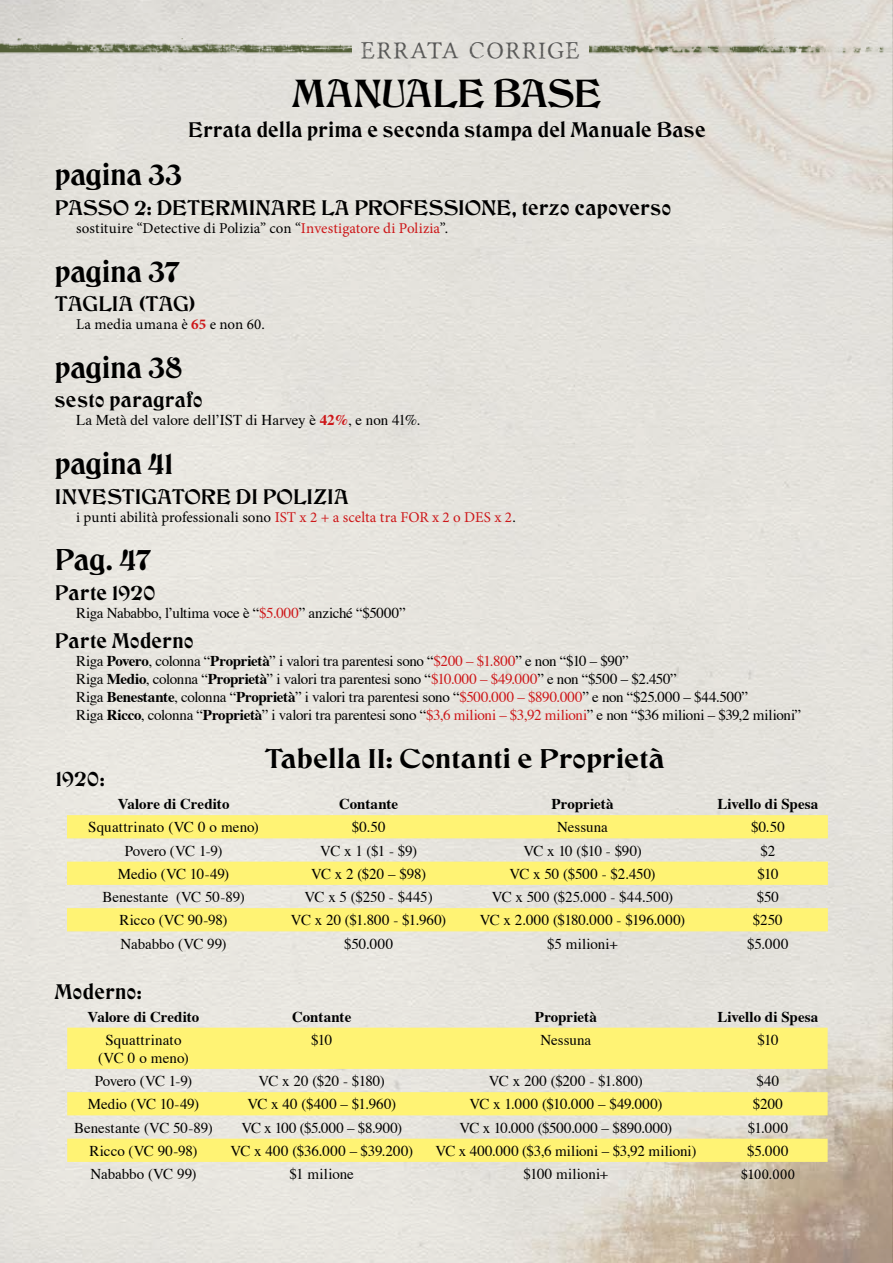
<style>
.page{position:relative;width:893px;height:1263px;background:#fff}
.page>*{position:absolute;margin:0;border:0;box-sizing:border-box;transform-origin:0 0}
.t1{font:39px "Cristoforo Cthulhu Regular";letter-spacing:-.015em;color:#000}
.t2{font:30px "Cristoforo Cthulhu Regular";letter-spacing:-.015em;color:#000}
.t3{font:27px "Cristoforo Cthulhu Regular";letter-spacing:.005em;color:#000;scale:1.11 1}
.t4{font:21px "Cristoforo Cthulhu Regular";letter-spacing:.01em;color:#000}
.t5{font:18px "Portmanteau";letter-spacing:.005em;color:#575756}
.t6{font:15px/18px "Times";letter-spacing:-.005em;color:#000}
.t7{font:15px "Minion Pro";letter-spacing:.005em;color:#000}
.t8{font:700 15px "Times";color:#000}
.t9{font:15px "Times";letter-spacing:.02em;color:#000}
.t10{font:15px "Times";letter-spacing:.025em;color:#000}
.t11{font:15px "Times";letter-spacing:.015em;color:#000}
.s1{color:#cd1719}
.s2{font-weight:700;color:#cd1719}
.s3{font-weight:700}
</style>
<div class="page">
<img style="left:0;top:0;width:893px;height:1263px">
<img style="left:590px;top:39px;width:301px;height:20px">
<img style="left:0;top:39px;width:352px;height:20px">
<svg style="left:67px;top:815px;width:761px;height:116px;fill:#fff374"></svg>
<svg style="left:67px;top:1028px;width:761px;height:134px;fill:#fff374"></svg>
<p class="t5" style="left:360px;top:38px;width:221px">ERRATA CORRIGE</p>
<h1 class="t1" style="left:292px;top:63px;width:310px">MANUALE BASE</h1>
<h3 class="t4" style="left:188px;top:113px;width:519px">Errata della prima e seconda stampa del Manuale Base</h3>
<h2 class="t2" style="left:55px;top:152px;width:129px">pagina 33</h2>
<h3 class="t4" style="left:55px;top:191px;width:618px">PASSO 2: DETERMINARE LA PROFESSIONE, terzo capoverso</h3>
<p class="t7" style="left:76px;top:218px;width:374px">sostituire “Detective di Polizia” con “<span class="s1">Investigatore di Polizia</span>”.</p>
<h2 class="t2" style="left:55px;top:248px;width:127px">pagina 37</h2>
<h3 class="t4" style="left:55px;top:288px;width:143px">TAGLIA (TAG)</h3>
<p class="t7" style="left:76px;top:314px;width:190px">La media umana è <span class="s2">65</span> e non 60.</p>
<h2 class="t2" style="left:55px;top:344px;width:130px">pagina 38</h2>
<h3 class="t4" style="left:55px;top:384px;width:149px">sesto paragrafo</h3>
<p class="t6" style="left:76px;top:410px;width:346px">La Metà del valore dell’IST di Harvey è <span class="s2">42%</span>, e non 41%.</p>
<h2 class="t2" style="left:55px;top:441px;width:120px">pagina 41</h2>
<h3 class="t4" style="left:55px;top:480px;width:295px">INVESTIGATORE DI POLIZIA</h3>
<p class="t7" style="left:76px;top:507px;width:441px">i punti abilità professionali sono <span class="s1">IST x 2 + a scelta tra FOR x 2 o DES x 2</span>.</p>
<h2 class="t2" style="left:55px;top:537px;width:98px">Pag. 47</h2>
<h3 class="t4" style="left:55px;top:576px;width:102px">Parte 1920</h3>
<p class="t6" style="left:76px;top:603px;width:331px">Riga Nababbo, l’ultima voce è “<span class="s1">$5.000</span>” anziché “$5000”</p>
<h3 class="t4" style="left:55px;top:624px;width:140px">Parte Moderno</h3>
<p class="t6" style="left:76px;top:650px;width:727px">Riga <span class="s3">Povero</span>, colonna “<span class="s3">Proprietà</span>” i valori tra parentesi sono “<span class="s1">$200 – $1.800</span>” e non “$10 – $90”<br>Riga <span class="s3">Medio</span>, colonna “<span class="s3">Proprietà</span>” i valori tra parentesi sono “<span class="s1">$10.000 – $49.000</span>” e non “$500 – $2.450”<br>Riga <span class="s3">Benestante</span>, colonna “<span class="s3">Proprietà</span>” i valori tra parentesi sono “<span class="s1">$500.000 – $890.000</span>” e non “$25.000 – $44.500”<br>Riga <span class="s3">Ricco</span>, colonna “<span class="s3">Proprietà</span>” i valori tra parentesi sono “<span class="s1">$3,6 milioni – $3,92 milioni</span>” e non “$36 milioni – $39,2 milioni”</p>
<h3 class="t3" style="left:265px;top:738px;width:361px">Tabella II: Contanti e Proprietà</h3>
<h3 class="t4" style="left:56px;top:763px;width:50px">1920:</h3>
<p class="t8" style="left:118px;top:790px;width:113px">Valore di Credito</p>
<p class="t8" style="left:339px;top:790px;width:61px">Contante</p>
<p class="t8" style="left:551px;top:790px;width:64px">Proprietà</p>
<p class="t8" style="left:717px;top:790px;width:102px">Livello di Spesa</p>
<p class="t6" style="left:88px;top:817px;width:172px">Squattrinato (VC 0 o meno)</p>
<p class="t6" style="left:352px;top:817px;width:35px">$0.50</p>
<p class="t6" style="left:557px;top:817px;width:52px">Nessuna</p>
<p class="t6" style="left:751px;top:817px;width:35px">$0.50</p>
<p class="t6" style="left:125px;top:840px;width:99px">Povero (VC 1-9)</p>
<p class="t6" style="left:320px;top:840px;width:98px">VC x 1 ($1 - $9)</p>
<p class="t6" style="left:523px;top:840px;width:120px">VC x 10 ($10 - $90)</p>
<p class="t6" style="left:760px;top:840px;width:16px">$2</p>
<p class="t6" style="left:118px;top:863px;width:113px">Medio (VC 10-49)</p>
<p class="t6" style="left:311px;top:863px;width:116px">VC x 2 ($20 – $98)</p>
<p class="t6" style="left:509px;top:863px;width:148px">VC x 50 ($500 - $2.450)</p>
<p class="t6" style="left:757px;top:863px;width:23px">$10</p>
<p class="t6" style="left:103px;top:887px;width:144px">Benestante (VC 50-89)</p>
<p class="t6" style="left:305px;top:887px;width:130px">VC x 5 ($250 - $445)</p>
<p class="t9" style="left:492px;top:883px;width:183px">VC x 500 ($25.000 - $44.500)</p>
<p class="t6" style="left:757px;top:887px;width:24px">$50</p>
<p class="t6" style="left:120px;top:910px;width:109px">Ricco (VC 90-98)</p>
<p class="t6" style="left:291px;top:910px;width:157px">VC x 20 ($1.800 - $1.960)</p>
<p class="t10" style="left:480px;top:906px;width:207px">VC x 2.000 ($180.000 - $196.000)</p>
<p class="t6" style="left:753px;top:910px;width:31px">$250</p>
<p class="t6" style="left:121px;top:933px;width:108px">Nababbo (VC 99)</p>
<p class="t6" style="left:344px;top:933px;width:51px">$50.000</p>
<p class="t11" style="left:547px;top:929px;width:72px">$5 milioni+</p>
<p class="t6" style="left:747px;top:933px;width:43px">$5.000</p>
<h3 class="t4" style="left:55px;top:976px;width:88px">Moderno:</h3>
<p class="t8" style="left:88px;top:1002px;width:113px">Valore di Credito</p>
<p class="t8" style="left:292px;top:1002px;width:61px">Contante</p>
<p class="t8" style="left:535px;top:1002px;width:64px">Proprietà</p>
<p class="t8" style="left:717px;top:1002px;width:102px">Livello di Spesa</p>
<p class="t6" style="left:98px;top:1029px;width:92px;text-align:center">Squattrinato (VC 0 o meno)</p>
<p class="t6" style="left:311px;top:1029px;width:23px">$10</p>
<p class="t6" style="left:541px;top:1029px;width:52px">Nessuna</p>
<p class="t6" style="left:757px;top:1029px;width:23px">$10</p>
<p class="t6" style="left:95px;top:1071px;width:99px">Povero (VC 1-9)</p>
<p class="t6" style="left:259px;top:1071px;width:128px">VC x 20 ($20 - $180)</p>
<p class="t6" style="left:489px;top:1071px;width:155px">VC x 200 ($200 - $1.800)</p>
<p class="t6" style="left:756px;top:1071px;width:24px">$40</p>
<p class="t6" style="left:88px;top:1094px;width:113px">Medio (VC 10-49)</p>
<p class="t9" style="left:247px;top:1090px;width:150px">VC x 40 ($400 – $1.960)</p>
<p class="t10" style="left:469px;top:1090px;width:194px">VC x 1.000 ($10.000 – $49.000)</p>
<p class="t6" style="left:753px;top:1094px;width:32px">$200</p>
<p class="t6" style="left:74px;top:1117px;width:140px">Benestante (VC 50-89)</p>
<p class="t6" style="left:241px;top:1117px;width:162px">VC x 100 ($5.000 – $8.900)</p>
<p class="t11" style="left:460px;top:1113px;width:214px">VC x 10.000 ($500.000 – $890.000)</p>
<p class="t6" style="left:748px;top:1117px;width:42px">$1.000</p>
<p class="t6" style="left:90px;top:1140px;width:109px">Ricco (VC 90-98)</p>
<p class="t9" style="left:230px;top:1137px;width:184px">VC x 400 ($36.000 – $39.200)</p>
<p class="t6" style="left:436px;top:1140px;width:262px">VC x 400.000 ($3,6 milioni – $3,92 milioni)</p>
<p class="t6" style="left:747px;top:1140px;width:43px">$5.000</p>
<p class="t6" style="left:90px;top:1164px;width:108px">Nababbo (VC 99)</p>
<p class="t6" style="left:290px;top:1164px;width:66px">$1 milione</p>
<p class="t11" style="left:523px;top:1160px;width:87px">$100 milioni+</p>
<p class="t7" style="left:741px;top:1164px;width:55px">$100.000</p>
</div>
